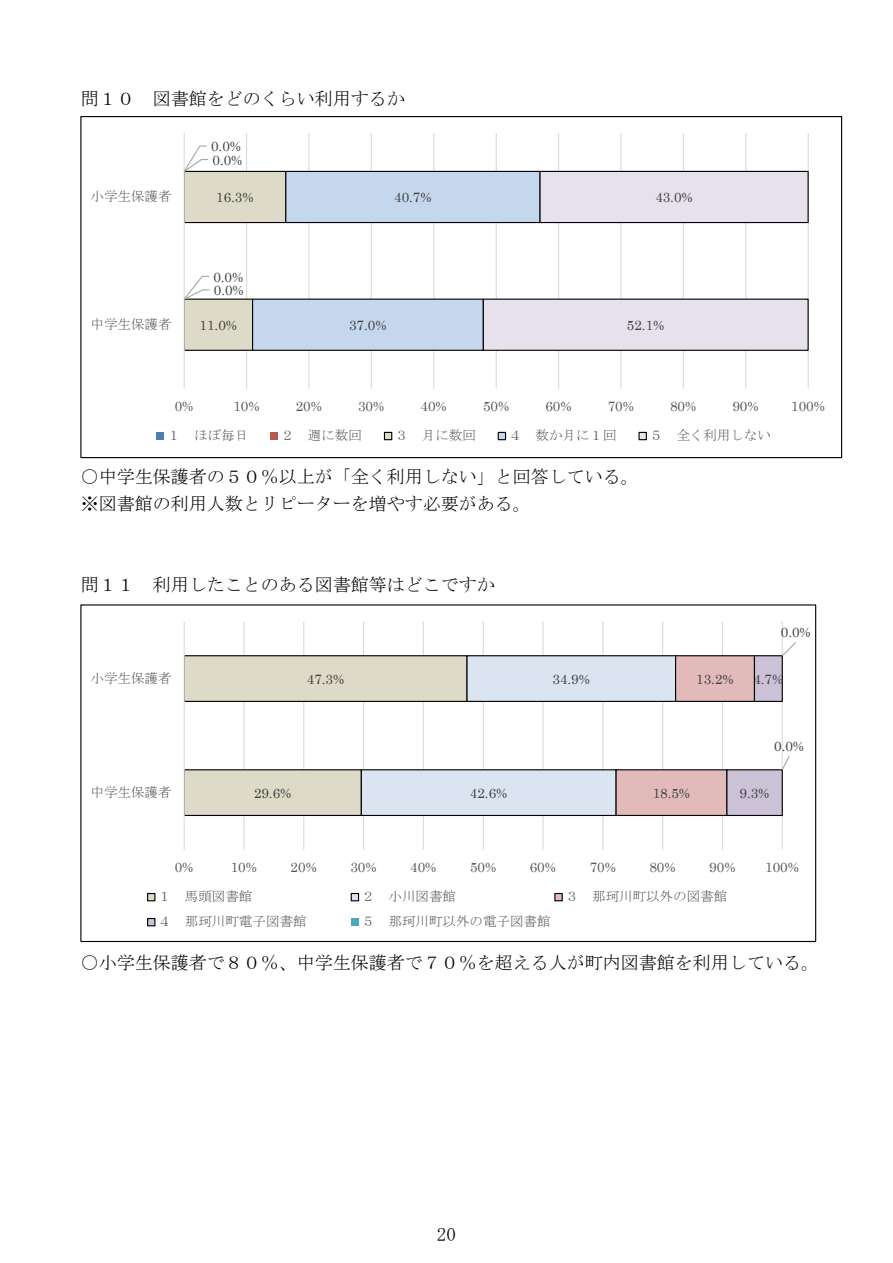
<style>
.page{position:relative;width:893px;height:1263px;background:#fff}
.page>*{position:absolute;margin:0;border:0;box-sizing:border-box;transform-origin:0 0}
.t1{font:19.2px "MS Mincho";color:#000}
.t2{font:18px/27px "MS Mincho";color:#000}
.t3{font:13.5px "MS Mincho";color:#595959}
.t4{font:13.5px "Century";color:#404040}
.t5{font:13.5px "Century";letter-spacing:-.005em;color:#595959}
</style>
<div class="page">
<hr style="left:246px;top:133px;width:1px;height:256px;background:#dadada">
<hr style="left:308px;top:133px;width:1px;height:256px;background:#dadada">
<hr style="left:371px;top:133px;width:1px;height:256px;background:#dadada">
<hr style="left:433px;top:133px;width:1px;height:256px;background:#dadada">
<hr style="left:496px;top:133px;width:1px;height:256px;background:#dadada">
<hr style="left:558px;top:133px;width:1px;height:256px;background:#dadada">
<hr style="left:620px;top:133px;width:1px;height:256px;background:#dadada">
<hr style="left:683px;top:133px;width:1px;height:256px;background:#dadada">
<hr style="left:745px;top:133px;width:1px;height:256px;background:#dadada">
<hr style="left:808px;top:133px;width:1px;height:256px;background:#dadada">
<svg style="left:287px;top:170px;width:195px;height:181px"></svg>
<svg style="left:482px;top:170px;width:327px;height:181px"></svg>
<hr style="left:184px;top:133px;width:1px;height:256px;background:#dadada">
<svg style="left:183px;top:145px;width:104px;height:206px"></svg>
<div style="left:157px;top:432px;width:7px;height:8px;background:#4f7fb6"></div>
<div style="left:271px;top:432px;width:7px;height:8px;background:#ba5855"></div>
<div style="left:384px;top:432px;width:8px;height:8px;background:#dddac7"></div>
<div style="left:384px;top:432px;width:8px;height:8px;border:1px solid #000"></div>
<div style="left:498px;top:432px;width:8px;height:8px;background:#c5d7ed"></div>
<div style="left:498px;top:432px;width:8px;height:8px;border:1px solid #000"></div>
<div style="left:639px;top:432px;width:7px;height:8px;background:#e6e1ec"></div>
<div style="left:638px;top:432px;width:9px;height:8px;border:1px solid #000"></div>
<hr style="left:243px;top:621px;width:1px;height:229px;background:#dadada">
<hr style="left:303px;top:621px;width:1px;height:229px;background:#dadada">
<hr style="left:363px;top:621px;width:1px;height:229px;background:#dadada">
<hr style="left:423px;top:621px;width:1px;height:229px;background:#dadada">
<hr style="left:483px;top:621px;width:1px;height:229px;background:#dadada">
<hr style="left:542px;top:621px;width:2px;height:229px;background:#dadada">
<hr style="left:602px;top:621px;width:1px;height:229px;background:#dadada">
<hr style="left:662px;top:621px;width:1px;height:229px;background:#dadada">
<hr style="left:722px;top:621px;width:1px;height:229px;background:#dadada">
<hr style="left:782px;top:621px;width:1px;height:229px;background:#dadada">
<svg style="left:185px;top:655px;width:175px;height:161px"></svg>
<svg style="left:360px;top:655px;width:255px;height:161px"></svg>
<hr style="left:184px;top:621px;width:1px;height:229px;background:#dadada">
<svg style="left:615px;top:641px;width:181px;height:175px"></svg>
<div style="left:148px;top:893px;width:7px;height:8px;background:#dddac7"></div>
<div style="left:147px;top:893px;width:8px;height:8px;border:1px solid #000"></div>
<div style="left:351px;top:893px;width:8px;height:8px;background:#dbe5f1"></div>
<div style="left:351px;top:893px;width:8px;height:8px;border:1px solid #000"></div>
<div style="left:555px;top:893px;width:7px;height:8px;background:#e2baba"></div>
<div style="left:554px;top:893px;width:9px;height:8px;border:1px solid #000"></div>
<div style="left:148px;top:918px;width:7px;height:8px;background:#ccc2d8"></div>
<div style="left:147px;top:918px;width:8px;height:8px;border:1px solid #000"></div>
<div style="left:351px;top:918px;width:8px;height:8px;background:#4fa5bd"></div>
<p class="t2" style="left:81px;top:85px;width:326px">問１０ 図書館をどのくらい利用するか</p>
<p class="t4" style="left:211px;top:135px;width:31px">0.0%</p>
<p class="t3" style="left:91px;top:190px;width:83px">小学生保護者</p>
<p class="t3" style="left:91px;top:317px;width:83px">中学生保護者</p>
<p class="t4" style="left:213px;top:148px;width:31px">0.0%</p>
<p class="t4" style="left:216px;top:186px;width:39px">16.3%</p>
<p class="t4" style="left:213px;top:265px;width:31px">0.0%</p>
<p class="t4" style="left:214px;top:279px;width:31px">0.0%</p>
<p class="t4" style="left:200px;top:314px;width:39px">11.0%</p>
<p class="t4" style="left:394px;top:186px;width:39px">40.7%</p>
<p class="t4" style="left:349px;top:314px;width:39px">37.0%</p>
<p class="t4" style="left:655px;top:186px;width:39px">43.0%</p>
<p class="t4" style="left:627px;top:314px;width:39px">52.1%</p>
<p class="t5" style="left:175px;top:395px;width:20px">0%</p>
<p class="t5" style="left:233px;top:395px;width:28px">10%</p>
<p class="t5" style="left:296px;top:395px;width:28px">20%</p>
<p class="t5" style="left:358px;top:395px;width:28px">30%</p>
<p class="t5" style="left:421px;top:395px;width:28px">40%</p>
<p class="t5" style="left:483px;top:395px;width:28px">50%</p>
<p class="t5" style="left:545px;top:395px;width:28px">60%</p>
<p class="t5" style="left:608px;top:395px;width:28px">70%</p>
<p class="t5" style="left:670px;top:395px;width:28px">80%</p>
<p class="t5" style="left:732px;top:395px;width:28px">90%</p>
<p class="t5" style="left:791px;top:395px;width:35px">100%</p>
<p class="t3" style="left:167px;top:428px;width:83px">１ ほぼ毎日</p>
<p class="t3" style="left:281px;top:428px;width:83px">２ 週に数回</p>
<p class="t3" style="left:395px;top:428px;width:83px">３ 月に数回</p>
<p class="t3" style="left:509px;top:428px;width:110px">４ 数か月に１回</p>
<p class="t3" style="left:649px;top:428px;width:123px">５ 全く利用しない</p>
<p class="t2" style="left:81px;top:463px;width:560px">○中学生保護者の５０％以上が「全く利用しない」と回答している。※図書館の利用人数とリピーターを増やす必要がある。</p>
<p class="t2" style="left:81px;top:571px;width:416px">問１１ 利用したことのある図書館等はどこですか</p>
<p class="t4" style="left:781px;top:621px;width:31px">0.0%</p>
<p class="t3" style="left:91px;top:671px;width:83px">小学生保護者</p>
<p class="t4" style="left:307px;top:667px;width:39px">47.3%</p>
<p class="t4" style="left:552px;top:667px;width:39px">34.9%</p>
<p class="t4" style="left:696px;top:667px;width:39px">13.2%</p>
<p class="t4" style="left:753px;top:667px;width:31px">4.7%</p>
<p class="t4" style="left:774px;top:734px;width:31px">0.0%</p>
<p class="t3" style="left:91px;top:785px;width:83px">中学生保護者</p>
<p class="t4" style="left:254px;top:782px;width:39px">29.6%</p>
<p class="t4" style="left:470px;top:782px;width:39px">42.6%</p>
<p class="t4" style="left:653px;top:782px;width:39px">18.5%</p>
<p class="t4" style="left:740px;top:782px;width:31px">9.3%</p>
<p class="t5" style="left:175px;top:856px;width:20px">0%</p>
<p class="t5" style="left:231px;top:856px;width:28px">10%</p>
<p class="t5" style="left:291px;top:856px;width:28px">20%</p>
<p class="t5" style="left:350px;top:856px;width:28px">30%</p>
<p class="t5" style="left:410px;top:856px;width:28px">40%</p>
<p class="t5" style="left:470px;top:856px;width:28px">50%</p>
<p class="t5" style="left:530px;top:856px;width:28px">60%</p>
<p class="t5" style="left:590px;top:856px;width:28px">70%</p>
<p class="t5" style="left:649px;top:856px;width:28px">80%</p>
<p class="t5" style="left:709px;top:856px;width:28px">90%</p>
<p class="t5" style="left:765px;top:856px;width:35px">100%</p>
<p class="t3" style="left:158px;top:890px;width:96px">１ 馬頭図書館</p>
<p class="t3" style="left:362px;top:890px;width:96px">２ 小川図書館</p>
<p class="t3" style="left:565px;top:890px;width:164px">３ 那珂川町以外の図書館</p>
<p class="t3" style="left:158px;top:915px;width:150px">４ 那珂川町電子図書館</p>
<p class="t3" style="left:362px;top:915px;width:191px">５ 那珂川町以外の電子図書館</p>
<p class="t2" style="left:81px;top:949px;width:740px">○小学生保護者で８０％、中学生保護者で７０％を超える人が町内図書館を利用している。</p>
<p class="t1" style="left:437px;top:1225px;width:21px">20</p>
</div>
